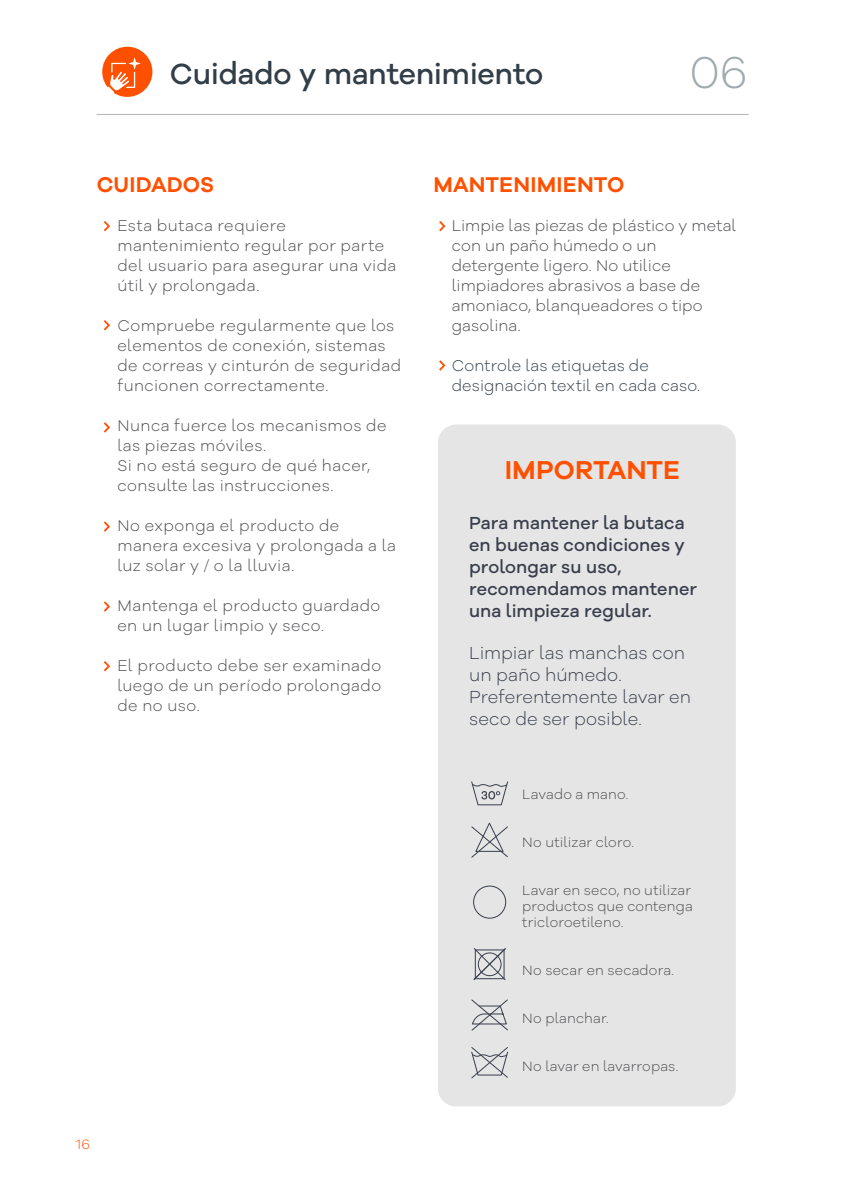
<style>
.page{position:relative;width:842px;height:1191px;background:#fff}
.page>*{position:absolute;margin:0;border:0;box-sizing:border-box;transform-origin:0 0}
.t1{font:300 46px "Galano Grotesque Alt";color:#a1aaae}
.t2{font:500 30px "Galano Grotesque Alt";letter-spacing:-.01em;color:#313e48}
.t3{font:600 26.8px "Galano Grotesque Alt";color:#ff5000}
.t4{font:600 22px "Galano Grotesque Alt";letter-spacing:.01em;color:#ff5000}
.t5{font:500 18px/22px "Galano Grotesque Alt";letter-spacing:.005em;color:#383e4c}
.t6{font:300 18px/22px "Galano Grotesque Alt";letter-spacing:.005em;color:#383e4c}
.t7{font:300 16px/20px "Galano Grotesque Alt";letter-spacing:.025em;color:#4b4a4e}
.t8{font:300 16px/20px "Galano Grotesque Alt";letter-spacing:.01em;color:#313e48}
.t9{font:300 14px/16px "Galano Grotesque Alt";letter-spacing:.015em;color:#4b4a4e}
.t10{font:300 14px "Galano Grotesque Alt";color:#ff5000}
</style>
<div class="page">
<hr style="left:97px;top:114px;width:652px;height:1px;background:#b3b6bb">
<svg style="left:104px;top:221px;width:6px;height:10px"></svg>
<svg style="left:104px;top:320px;width:6px;height:10px"></svg>
<svg style="left:439px;top:221px;width:6px;height:10px"></svg>
<svg style="left:439px;top:360px;width:6px;height:11px"></svg>
<svg style="left:104px;top:422px;width:6px;height:11px"></svg>
<svg style="left:104px;top:521px;width:6px;height:11px"></svg>
<svg style="left:104px;top:661px;width:6px;height:10px"></svg>
<svg style="left:104px;top:601px;width:6px;height:11px"></svg>
<div style="left:102px;top:47px;width:50px;height:50px;background:#ff5000;border-radius:50%"></div>
<svg style="left:106px;top:58px;width:34px;height:37px"></svg>
<div style="left:438px;top:424px;width:298px;height:682px;background:#e5e5e5;border-radius:18px"></div>
<svg style="left:471px;top:999px;width:37px;height:32px"></svg>
<div style="left:473px;top:885px;width:33px;height:33px;border:1px solid #383e4c;border-radius:50%"></div>
<svg style="left:473px;top:948px;width:33px;height:33px"></svg>
<div style="left:475px;top:949px;width:29px;height:30px;border:1px solid #383e4c"></div>
<div style="left:478px;top:952px;width:23px;height:24px;border:1px solid #383e4c;border-radius:50%"></div>
<svg style="left:471px;top:822px;width:37px;height:36px"></svg>
<svg style="left:471px;top:1047px;width:37px;height:32px"></svg>
<svg style="left:471px;top:781px;width:37px;height:25px"></svg>
<h2 class="t2" style="left:170px;top:55px;width:375px">Cuidado y mantenimiento</h2>
<h1 class="t1" style="left:690px;top:43px;width:60px">06</h1>
<h3 class="t4" style="left:97px;top:170px;width:119px">CUIDADOS</h3>
<p class="t7" style="left:117px;top:215px;width:280px">Esta butaca requiere mantenimiento regular por parte del usuario para asegurar una vida útil y prolongada.</p>
<p class="t7" style="left:117px;top:315px;width:285px">Compruebe regularmente que los elementos de conexión, sistemas de correas y cinturón de seguridad funcionen correctamente.</p>
<p class="t7" style="left:117px;top:415px;width:271px">Nunca fuerce los mecanismos de las piezas móviles.<br>Si no está seguro de qué hacer, consulte las instrucciones.</p>
<p class="t7" style="left:117px;top:515px;width:280px">No exponga el producto de manera excesiva y prolongada a la luz solar y / o la lluvia.</p>
<p class="t7" style="left:117px;top:595px;width:265px">Mantenga el producto guardado en un lugar limpio y seco.</p>
<p class="t7" style="left:117px;top:655px;width:265px;text-align:justify">El producto debe ser examinado luego de un período prolongado de no uso.</p>
<p class="t10" style="left:76px;top:1135px;width:15px">16</p>
<h3 class="t4" style="left:433px;top:170px;width:192px">MANTENIMIENTO</h3>
<p class="t7" style="left:452px;top:215px;width:286px">Limpie las piezas de plástico y metal con un paño húmedo o un detergente ligero. No utilice limpiadores abrasivos a base de amoniaco, blanqueadores o tipo gasolina.</p>
<p class="t8" style="left:452px;top:355px;width:250px">Controle las etiquetas de designación textil en cada caso.</p>
<h3 class="t3" style="left:505px;top:452px;width:177px">IMPORTANTE</h3>
<p class="t5" style="left:469px;top:511px;width:230px">Para mantener la butaca en buenas condiciones y prolongar su uso, recomendamos mantener una limpieza regular.</p>
<p class="t6" style="left:469px;top:641px;width:224px">Limpiar las manchas con un paño húmedo.<br>Preferentemente lavar en seco de ser posible.</p>
<p class="t9" style="left:522px;top:786px;width:108px">Lavado a mano.</p>
<p class="t9" style="left:522px;top:834px;width:113px">No utilizar cloro.</p>
<p class="t9" style="left:522px;top:882px;width:172px">Lavar en seco, no utilizar productos que contenga tricloroetileno.</p>
<p class="t9" style="left:522px;top:962px;width:153px">No secar en secadora.</p>
<p class="t9" style="left:522px;top:1010px;width:88px">No planchar.</p>
<p class="t9" style="left:522px;top:1058px;width:158px">No lavar en lavarropas.</p>
</div>
